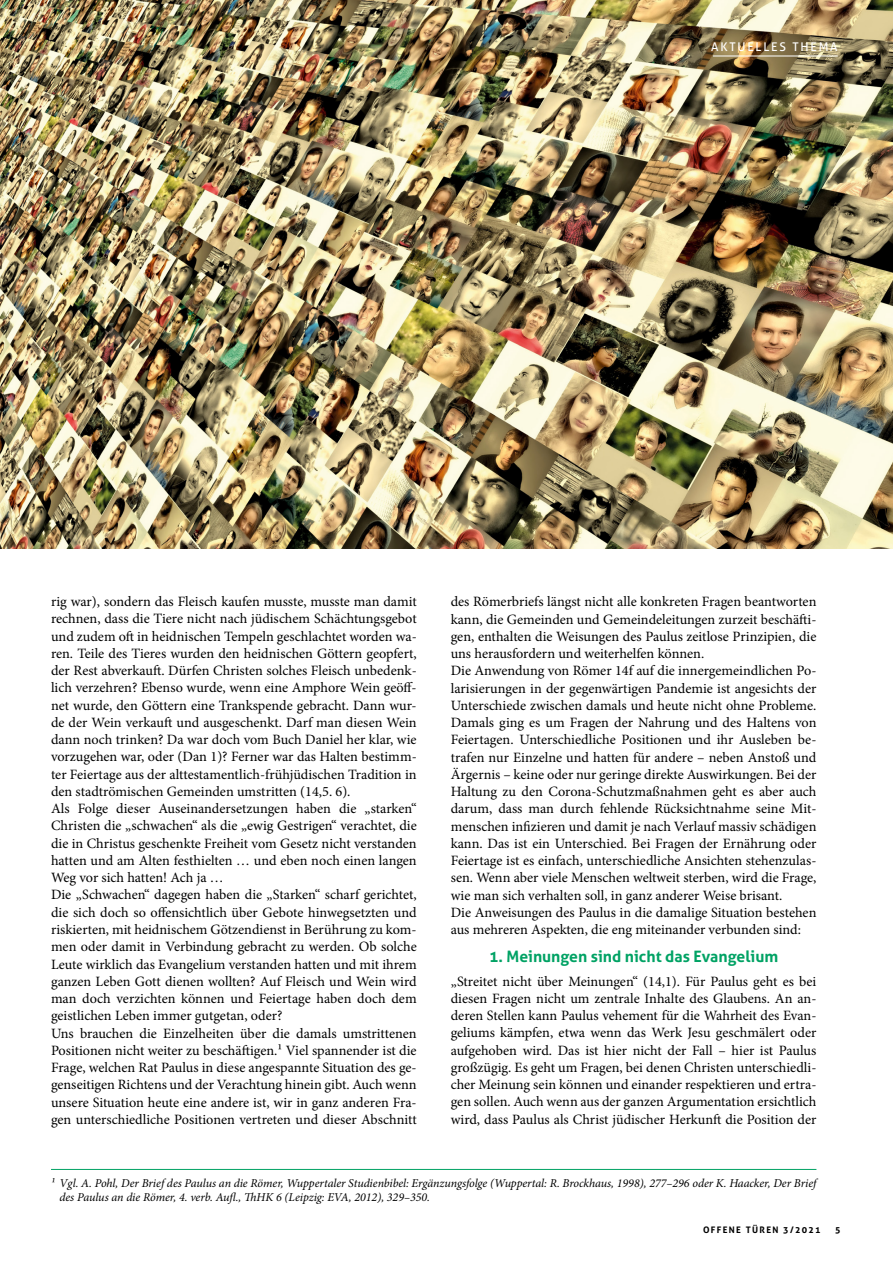
<style>
.page{position:relative;width:893px;height:1263px;background:#fff}
.page>*{position:absolute;margin:0;border:0;box-sizing:border-box;transform-origin:0 0}
.t1{font:700 15.75px "Aller";letter-spacing:-.005em;color:#00a264}
.t2{font:14.25px/17.2px "Minion Pro";color:#000}
.t3{font:italic 12px/14.4px "Minion Pro";letter-spacing:-.005em;color:#000}
.t4{font:12px "Aller";letter-spacing:.15em;color:#fff}
.t5{font:700 9px "Aller";letter-spacing:.15em;color:#000}
</style>
<div class="page">
<img style="left:0;top:0;width:893px;height:549px">
<hr style="left:51px;top:1169px;width:765px;height:1px;background:#00a264">
<hr style="left:713px;top:56px;width:125px;height:1px;background:#fff">
<p class="t4" style="left:711px;top:40px;width:128px">AKTUELLES THEM A</p>
<p class="t2" style="left:51px;top:593px;width:367px">rig war), sondern das Fleisch kaufen musste, musste man damit rechnen, dass die Tiere nicht nach jüdischem Schächtungsgebot und zudem oft in heidnischen Tempeln geschlachtet worden wa&shy;ren. Teile des Tieres wurden den heidnischen Göttern geopfert, der Rest abverkauft. Dürfen Christen solches Fleisch unbedenk&shy;lich verzehren? Ebenso wurde, wenn eine Amphore Wein geöff&shy;net wurde, den Göttern eine Trankspende gebracht. Dann wur&shy;de der Wein verkauft und ausgeschenkt. Darf man diesen Wein dann noch trinken? Da war doch vom Buch Daniel her klar, wie vorzugehen war, oder (Dan 1)? Ferner war das Halten bestimm&shy;ter Feiertage aus der alttestamentlich-frühjüdischen Tradition in den stadtrömischen Gemeinden umstritten (14,5. 6).<br>Als Folge dieser Auseinandersetzungen haben die „starken“ Christen die „schwachen“ als die „ewig Gestrigen“ verachtet, die die in Christus geschenkte Freiheit vom Gesetz nicht verstanden hatten und am Alten festhielten … und eben noch einen langen Weg vor sich hatten! Ach ja …<br>Die „Schwachen“ dagegen haben die „Starken“ scharf gerichtet, die sich doch so offensichtlich über Gebote hinwegsetzten und riskierten, mit heidnischem Götzendienst in Berührung zu kom&shy;men oder damit in Verbindung gebracht zu werden. Ob solche Leute wirklich das Evangelium verstanden hatten und mit ihrem ganzen Leben Gott dienen wollten? Auf Fleisch und Wein wird man doch verzichten können und Feiertage haben doch dem geistlichen Leben immer gutgetan, oder?<br>Uns brauchen die Einzelheiten über die damals umstrittenen Positionen nicht weiter zu beschäftigen.1 Viel spannender ist die Frage, welchen Rat Paulus in diese angespannte Situation des ge&shy;genseitigen Richtens und der Verachtung hinein gibt. Auch wenn unsere Situation heute eine andere ist, wir in ganz anderen Fra&shy;gen unterschiedliche Positionen vertreten und dieser Abschnitt</p>
<p class="t2" style="left:451px;top:593px;width:367px">des Römerbriefs längst nicht alle konkreten Fragen beantworten kann, die Gemeinden und Gemeindeleitungen zurzeit beschäfti&shy;gen, enthalten die Weisungen des Paulus zeitlose Prinzipien, die uns herausfordern und weiterhelfen können.<br>Die Anwendung von Römer 14f auf die innergemeindlichen Po&shy;larisierungen in der gegenwärtigen Pandemie ist angesichts der Unterschiede zwischen damals und heute nicht ohne Probleme.<br>Damals ging es um Fragen der Nahrung und des Haltens von Feiertagen. Unterschiedliche Positionen und ihr Ausleben be&shy;trafen nur Einzelne und hatten für andere – neben Anstoß und Ärgernis – keine oder nur geringe direkte Auswirkungen. Bei der Haltung zu den Corona-Schutzmaßnahmen geht es aber auch darum, dass man durch fehlende Rücksichtnahme seine Mit&shy;menschen infizieren und damit je nach Verlauf massiv schädigen kann. Das ist ein Unterschied. Bei Fragen der Ernährung oder Feiertage ist es einfach, unterschiedliche Ansichten stehenzulas&shy;sen. Wenn aber viele Menschen weltweit sterben, wird die Frage, wie man sich verhalten soll, in ganz anderer Weise brisant.<br>Die Anweisungen des Paulus in die damalige Situation bestehen aus mehreren Aspekten, die eng miteinander verbunden sind:</p>
<p class="t1" style="left:489px;top:947px;width:291px">1. Meinungen sind nicht das Evangelium</p>
<p class="t2" style="left:451px;top:972px;width:367px;text-align:justify">„Streitet nicht über Meinungen“ (14,1). Für Paulus geht es bei diesen Fragen nicht um zentrale Inhalte des Glaubens. An an&shy;deren Stellen kann Paulus vehement für die Wahrheit des Evan&shy;geliums kämpfen, etwa wenn das Werk Jesu geschmälert oder aufgehoben wird. Das ist hier nicht der Fall – hier ist Paulus großzügig. Es geht um Fragen, bei denen Christen unterschiedli&shy;cher Meinung sein können und einander respektieren und ertra&shy;gen sollen. Auch wenn aus der ganzen Argumentation ersichtlich wird, dass Paulus als Christ jüdischer Herkunft die Position der</p>
<p class="t3" style="left:60px;top:1175px;width:758px;text-indent:-9px">1 Vgl. A. Pohl, Der Brief des Paulus an die Römer, Wuppertaler Studienbibel: Ergänzungsfolge (Wuppertal: R. Brockhaus, 1998), 277–296 oder K. Haacker, Der Brief des Paulus an die Römer, 4. verb. Aufl., ThHK 6 (Leipzig: EVA, 2012), 329–350.</p>
<p class="t5" style="left:703px;top:1225px;width:119px">OFFENE TÜREN 3/2021</p>
<p class="t5" style="left:835px;top:1225px;width:7px">5</p>
</div>
